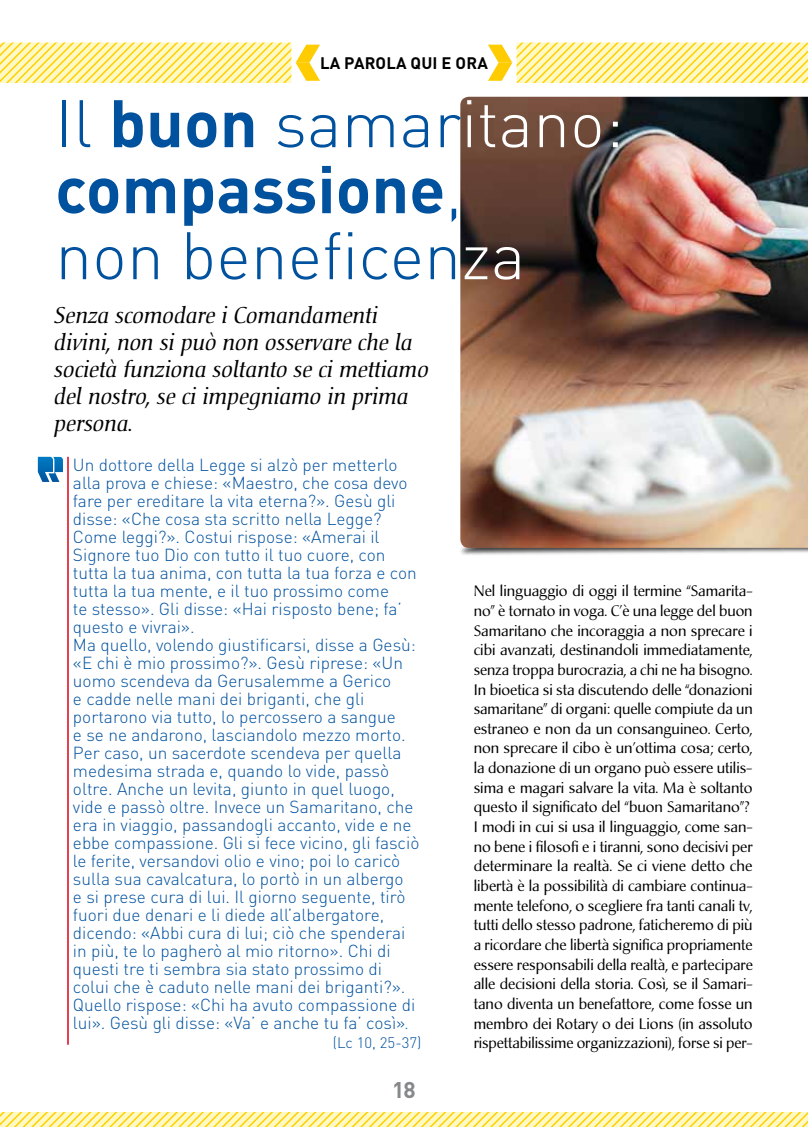
<style>
.page{position:relative;width:808px;height:1127px;background:#fff}
.page>*{position:absolute;margin:0;border:0;box-sizing:border-box;transform-origin:0 0}
.t1{font:300 66px/66px "DIN Pro";color:#00519e}
.t2{font:italic 22.5px/27px "Christiana";color:#000}
.t3{font:700 22.5px "DIN Pro";color:#87888a}
.t4{font:300 17.25px/18px "DIN Pro";color:#00519e}
.t5{font:700 16.5px "DIN Pro";letter-spacing:.01em;color:#000}
.t6{font:15px/19.6px "Christiana";color:#000}
.t7{font:300 15px "DIN Pro";color:#00519e}
.s1{font-weight:700}
.s2{color:#fff}
.s3{font-family:"Myriad Pro";font-style:italic;color:#007bc2}
</style>
<div class="page">
<div style="left:459px;top:415px;width:349px;height:141px;background:#000;opacity:.75"></div>
<svg style="left:0;top:1112px;width:808px;height:15px;background:#ffee94"></svg>
<svg style="left:0;top:43px;width:320px;height:40px;background:#feee94"></svg>
<svg style="left:488px;top:43px;width:320px;height:40px;background:#feee94"></svg>
<hr style="left:67px;top:457px;width:2px;height:588px;background:#e2001a">
<svg style="left:38px;top:457px;width:25px;height:25px"></svg>
<img style="left:460px;top:97px;width:348px;height:451px">
<p class="t5" style="left:320px;top:52px;width:158px">la parola qui e ora</p>
<h1 class="t1" style="left:55px;top:88px;width:570px">I l <span class="s1">buon</span> samar<span class="s2">itano: </span><span class="s1">compassione</span>,<br>non beneficen<span class="s2">za</span></h1>
<h2 class="t2" style="left:55px;top:301px;width:376px">Senza scomodare i Comandamenti divini, non si può non osservare che la società funziona soltanto se ci mettiamo del nostro, se ci impegniamo in prima persona.</h2>
<p class="t4" style="left:73px;top:455px;width:348px">U n dottore della Legge si alzò per metterlo alla prova e chiese: «Maestro, che cosa devo fare per ereditare la vita eterna?». Gesù gli disse: «C he cosa sta scritto nella Legge?<br>Come leggi?». Costui rispose: «Amerai il Signore tuo Dio con tutto il tuo cuore, con tutta la tua anima, con tutta la tua forza e con tutta la tua mente, e il tuo prossimo come<br>te stesso». G li disse: «Hai risposto bene; fa’ questo e vivrai».<br>Ma quello, volendo giustificarsi, disse a Gesù: «E chi è mio prossimo?». Gesù riprese: «U n uomo scendeva da Gerusalemme a Gerico<br>e cadde nelle mani dei briganti, che gli portarono via tutto, lo percossero a sangue<br>e se ne andarono, lasciandolo mezzo morto.<br>Per caso, un sacerdote scendeva per quella medesima strada e, quando lo vide, passò oltre. Anche un levita, giunto in quel luogo, vide e passò oltre. I nvece un Samaritano, che era in viaggio, passandogli accanto, vide e ne ebbe compassione. Gli si fece vicino, gli fasciò le ferite, versandovi olio e vino; poi lo caricò sulla sua cavalcatura, lo portò in un albergo<br>e si prese cura di lui. I l giorno seguente, tirò fuori due denari e li diede all’albergatore, dicendo: «Abbi cura di lui; ciò che spenderai in più, te lo pagherò al mio ritorno». Chi di questi tre ti sembra sia stato prossimo di colui che è caduto nelle mani dei briganti?».<br>Quello rispose: «Chi ha avuto compassione di lui». Gesù gli disse: «Va’ e anche tu fa’ così»<span class="s3">.</span></p>
<p class="t7" style="left:333px;top:1032px;width:90px">(Lc 10, 25-37)</p>
<h2 class="t3" style="left:392px;top:1075px;width:25px">18</h2>
<p class="t6" style="left:474px;top:581px;width:281px">Nel linguaggio di oggi il termine “Samarita&shy;no” è tornato in voga. C’è una legge del buon Samaritano che incoraggia a non sprecare i cibi avanzati, destinandoli immediatamente, senza troppa burocrazia, a chi ne ha bisogno.<br>In bioetica si sta discutendo delle “donazioni samaritane” di organi: quelle compiute da un estraneo e non da un consanguineo. Certo, non sprecare il cibo è un’ottima cosa; certo, la donazione di un organo può essere utilis&shy;sima e magari salvare la vita. Ma è soltanto questo il significato del “buon Samaritano”?<br>I modi in cui si usa il linguaggio, come san&shy;no bene i filosofi e i tiranni, sono decisivi per determinare la realtà. Se ci viene detto che libertà è la possibilità di cambiare continua&shy;mente telefono, o scegliere fra tanti canali tv, tutti dello stesso padrone, faticheremo di più a ricordare che libertà significa propriamente essere responsabili della realtà, e partecipare alle decisioni della storia. Così, se il Samari&shy;tano diventa un benefattore, come fosse un membro dei Rotary o dei Lions (in assoluto rispettabilissime organizzazioni), forse si per-</p>
</div>
